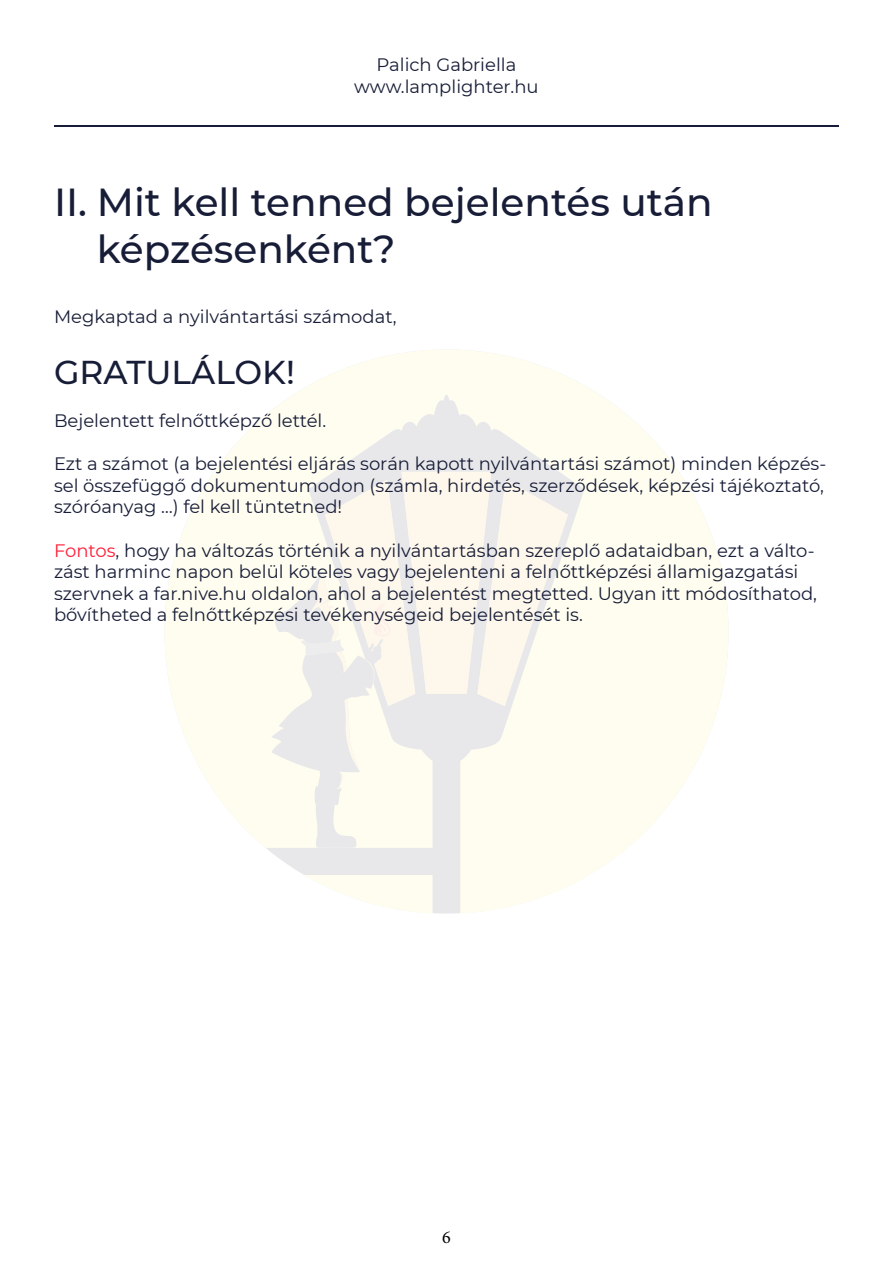
<style>
.page{position:relative;width:893px;height:1263px;background:#fff}
.page>*{position:absolute;margin:0;border:0;box-sizing:border-box;transform-origin:0 0}
.t1{font:500 39px/46.8px "Montserrat";color:#171d37}
.t2{font:500 33px "Montserrat";color:#171d37}
.t3{font:18px/21.6px "Montserrat";color:#171d37}
.t4{font:18px "Minion Pro";color:#000}
.s1{color:#ff1d37}
</style>
<div class="page">
<hr style="left:54px;top:125px;width:785px;height:1px;background:#171d37">
<svg style="left:164px;top:349px;width:565px;height:564px;fill:#fefdef"></svg>
<svg style="left:304px;top:875px;width:129px;height:38px"></svg>
<svg style="left:271px;top:472px;width:297px;height:376px"></svg>
<p class="t3" style="left:354px;top:54px;width:186px;text-align:center">Palich Gabriella www.lamplighter.hu</p>
<h1 class="t1" style="left:97px;top:178px;width:618px;text-indent:-43px">II. Mit kell tenned bejelentés után képzésenként?</h1>
<p class="t3" style="left:54px;top:305px;width:344px">Megkaptad a nyilvántartási számodat,</p>
<h2 class="t2" style="left:54px;top:349px;width:242px">GRATULÁLOK!</h2>
<p class="t3" style="left:54px;top:409px;width:274px">Bejelentett felnőttképző lettél.</p>
<p class="t3" style="left:54px;top:452px;width:774px">Ezt a számot (a bejelentési eljárás során kapott nyilvántartási számot) minden képzés&shy;sel összefüggő dokumentumodon (számla, hirdetés, szerződések, képzési tájékoztató, szóróanyag …) fel kell tüntetned!</p>
<p class="t3" style="left:54px;top:539px;width:765px"><span class="s1">Fontos</span>, hogy ha változás történik a nyilvántartásban szereplő adataidban, ezt a válto&shy;zást harminc napon belül köteles vagy bejelenteni a felnőttképzési államigazgatási szervnek a far.nive.hu oldalon, ahol a bejelentést megtetted. Ugyan itt módosíthatod, bővítheted a felnőttképzési tevékenységeid bejelentését is.</p>
<p class="t4" style="left:442px;top:1225px;width:10px">6</p>
</div>
